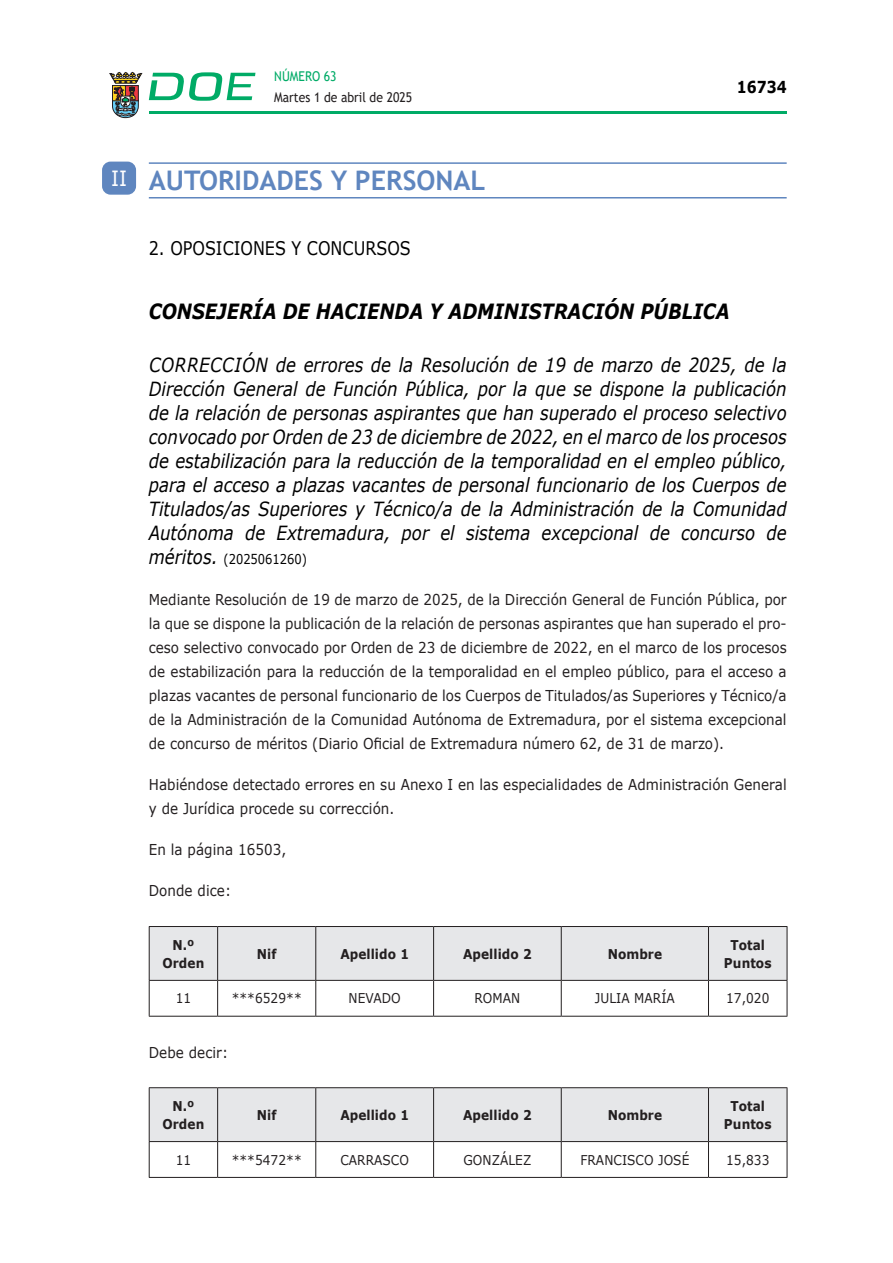
<style>
.page{position:relative;width:893px;height:1263px;background:#fff}
.page>*{position:absolute;margin:0;border:0;box-sizing:border-box;transform-origin:0 0}
.AUTORIDADES_Y_PERSONAL{font:700 27px "Trebuchet MS";color:#5f86bf}
.ORGANISMO{font:italic 700 21px "Verdana";color:#000;scale:.85 1}
.SUM_AUTORIDADES_Y_PERSONAL_2{font:21px "Verdana";color:#fff;scale:.9 1}
.SUBORGANISMO{font:italic 19.5px/24px "Verdana";color:#000;text-align:justify;scale:.85 1}
.SUBSECCION{font:18.75px "Verdana";color:#000;scale:.85 1}
.t1{font:700 16.5px "Verdana";color:#000;scale:.85 1}
.CUERPO_DE_TEXTO{font:15px/24px "Verdana";letter-spacing:.005em;color:#231f20;text-align:justify;scale:.9 1}
.TABLATITULO{font:700 13.5px/18px "Verdana";letter-spacing:.005em;color:#231f20;text-align:center;scale:.9 1}
.CUERPO_DE_TEXTO_TABLAS{font:13.5px "Verdana";letter-spacing:.005em;color:#231f20;scale:.9 1}
.t2{font:13.5px "Trebuchet MS";color:#231f20;scale:.9 1}
.SUBORGANISMO-2{font:13.5px "Verdana";color:#000;scale:.85 1}
.t3{font:13.5px "Trebuchet MS";color:#00ab67;scale:.9 1}
.s1{font-style:italic;font-size:19.5px}
</style>
<div class="page">
<hr style="left:149px;top:111px;width:638px;height:3px;background:#00ab66">
<svg style="left:109px;top:72px;width:33px;height:46px"></svg>
<svg style="left:149px;top:72px;width:106px;height:29px"></svg>
<div style="left:102px;top:162px;width:34px;height:33px;background:#5f86bf;border-radius:9px"></div>
<hr style="left:149px;top:197px;width:638px;height:1px;background:#5f86bf">
<hr style="left:149px;top:162px;width:638px;height:2px;background:#5f86bf">
<div style="left:150px;top:927px;width:637px;height:53px;background:#e6e7e9"></div>
<hr style="left:149px;top:926px;width:69px;height:1px;background:#231f20">
<hr style="left:149px;top:927px;width:1px;height:53px;background:#231f20">
<hr style="left:218px;top:926px;width:98px;height:1px;background:#231f20">
<hr style="left:217px;top:927px;width:1px;height:53px;background:#231f20">
<hr style="left:316px;top:926px;width:118px;height:1px;background:#231f20">
<hr style="left:315px;top:927px;width:1px;height:53px;background:#231f20">
<hr style="left:434px;top:926px;width:127px;height:1px;background:#231f20">
<hr style="left:433px;top:927px;width:1px;height:53px;background:#231f20">
<hr style="left:561px;top:926px;width:147px;height:1px;background:#231f20">
<hr style="left:561px;top:927px;width:1px;height:53px;background:#231f20">
<hr style="left:708px;top:926px;width:79px;height:1px;background:#231f20">
<hr style="left:708px;top:927px;width:1px;height:53px;background:#231f20">
<hr style="left:787px;top:927px;width:1px;height:53px;background:#231f20">
<hr style="left:149px;top:980px;width:69px;height:1px;background:#231f20">
<hr style="left:149px;top:981px;width:1px;height:35px;background:#231f20">
<hr style="left:218px;top:980px;width:98px;height:1px;background:#231f20">
<hr style="left:217px;top:981px;width:1px;height:35px;background:#231f20">
<hr style="left:316px;top:980px;width:118px;height:1px;background:#231f20">
<hr style="left:315px;top:981px;width:1px;height:35px;background:#231f20">
<hr style="left:434px;top:980px;width:127px;height:1px;background:#231f20">
<hr style="left:433px;top:981px;width:1px;height:35px;background:#231f20">
<hr style="left:561px;top:980px;width:147px;height:1px;background:#231f20">
<hr style="left:561px;top:981px;width:1px;height:35px;background:#231f20">
<hr style="left:708px;top:980px;width:79px;height:1px;background:#231f20">
<hr style="left:708px;top:981px;width:1px;height:35px;background:#231f20">
<hr style="left:787px;top:981px;width:1px;height:35px;background:#231f20">
<hr style="left:149px;top:1016px;width:69px;height:1px;background:#231f20">
<hr style="left:218px;top:1016px;width:98px;height:1px;background:#231f20">
<hr style="left:316px;top:1016px;width:118px;height:1px;background:#231f20">
<hr style="left:434px;top:1016px;width:127px;height:1px;background:#231f20">
<hr style="left:561px;top:1016px;width:147px;height:1px;background:#231f20">
<hr style="left:708px;top:1016px;width:79px;height:1px;background:#231f20">
<div style="left:150px;top:1088px;width:637px;height:53px;background:#e6e7e9"></div>
<hr style="left:149px;top:1087px;width:69px;height:1px;background:#231f20">
<hr style="left:149px;top:1088px;width:1px;height:53px;background:#231f20">
<hr style="left:218px;top:1087px;width:98px;height:1px;background:#231f20">
<hr style="left:217px;top:1088px;width:1px;height:53px;background:#231f20">
<hr style="left:316px;top:1087px;width:118px;height:1px;background:#231f20">
<hr style="left:315px;top:1088px;width:1px;height:53px;background:#231f20">
<hr style="left:434px;top:1087px;width:127px;height:1px;background:#231f20">
<hr style="left:433px;top:1088px;width:1px;height:53px;background:#231f20">
<hr style="left:561px;top:1087px;width:147px;height:1px;background:#231f20">
<hr style="left:561px;top:1088px;width:1px;height:53px;background:#231f20">
<hr style="left:708px;top:1087px;width:79px;height:1px;background:#231f20">
<hr style="left:708px;top:1088px;width:1px;height:53px;background:#231f20">
<hr style="left:787px;top:1088px;width:1px;height:53px;background:#231f20">
<hr style="left:149px;top:1141px;width:69px;height:1px;background:#231f20">
<hr style="left:149px;top:1142px;width:1px;height:35px;background:#231f20">
<hr style="left:218px;top:1141px;width:98px;height:1px;background:#231f20">
<hr style="left:217px;top:1142px;width:1px;height:35px;background:#231f20">
<hr style="left:316px;top:1141px;width:118px;height:1px;background:#231f20">
<hr style="left:315px;top:1142px;width:1px;height:35px;background:#231f20">
<hr style="left:434px;top:1141px;width:127px;height:1px;background:#231f20">
<hr style="left:433px;top:1142px;width:1px;height:35px;background:#231f20">
<hr style="left:561px;top:1141px;width:147px;height:1px;background:#231f20">
<hr style="left:561px;top:1142px;width:1px;height:35px;background:#231f20">
<hr style="left:708px;top:1141px;width:79px;height:1px;background:#231f20">
<hr style="left:708px;top:1142px;width:1px;height:35px;background:#231f20">
<hr style="left:787px;top:1142px;width:1px;height:35px;background:#231f20">
<hr style="left:149px;top:1177px;width:69px;height:1px;background:#231f20">
<hr style="left:218px;top:1177px;width:98px;height:1px;background:#231f20">
<hr style="left:316px;top:1177px;width:118px;height:1px;background:#231f20">
<hr style="left:434px;top:1177px;width:127px;height:1px;background:#231f20">
<hr style="left:561px;top:1177px;width:147px;height:1px;background:#231f20">
<hr style="left:708px;top:1177px;width:79px;height:1px;background:#231f20">
<p class="t3" style="left:274px;top:67px;width:71px">NÚMERO 63</p>
<p class="t2" style="left:274px;top:88px;width:155px">Martes 1 de abril de 2025</p>
<p class="SUM_AUTORIDADES_Y_PERSONAL_2" style="left:111px;top:164px;width:19px">II</p>
<p class="AUTORIDADES_Y_PERSONAL" style="left:149px;top:164px;width:338px">AUTORIDADES Y PERSONAL</p>
<p class="SUBSECCION" style="left:149px;top:235px;width:310px">2. OPOSICIONES Y CONCURSOS</p>
<p class="t1" style="left:737px;top:75px;width:60px">16734</p>
<p class="ORGANISMO" style="left:149px;top:296px;width:685px">CONSEJERÍA DE HACIENDA Y ADMINISTRACIÓN PÚBLICA</p>
<p class="SUBORGANISMO" style="left:149px;top:353px;width:752px">CORRECCIÓN de errores de la Resolución de 19 de marzo de 2025, de la Dirección General de Función Pública, por la que se dispone la publicación de la relación de personas aspirantes que han superado el proceso selectivo convocado por Orden de 23 de diciembre de 2022, en el marco de los procesos de estabilización para la reducción de la temporalidad en el empleo público, para el acceso a plazas vacantes de personal funcionario de los Cuerpos de Titulados/as Superiores y Técnico/a de la Administración de la Comunidad Autónoma de Extremadura, por el sistema excepcional de concurso de</p>
<p class="SUBORGANISMO-2" style="left:149px;top:550px;width:188px"><span class="s1">méritos.</span> (2025061260)</p>
<p class="CUERPO_DE_TEXTO" style="left:149px;top:588px;width:710px">Mediante Resolución de 19 de marzo de 2025, de la Dirección General de Función Pública, por la que se dispone la publicación de la relación de personas aspirantes que han superado el pro&shy;ceso selectivo convocado por Orden de 23 de diciembre de 2022, en el marco de los procesos de estabilización para la reducción de la temporalidad en el empleo público, para el acceso a plazas vacantes de personal funcionario de los Cuerpos de Titulados/as Superiores y Técnico/a de la Administración de la Comunidad Autónoma de Extremadura, por el sistema excepcional de concurso de méritos (Diario Oficial de Extremadura número 62, de 31 de marzo).</p>
<p class="CUERPO_DE_TEXTO" style="left:149px;top:773px;width:710px">Habiéndose detectado errores en su Anexo I en las especialidades de Administración General y de Jurídica procede su corrección.</p>
<p class="CUERPO_DE_TEXTO" style="left:149px;top:838px;width:154px">En la página 16503,</p>
<p class="CUERPO_DE_TEXTO" style="left:149px;top:879px;width:93px">Donde dice:</p>
<p class="TABLATITULO" style="left:162px;top:935px;width:48px">N.º<br>Orden</p>
<p class="TABLATITULO" style="left:257px;top:944px;width:23px">Nif</p>
<p class="TABLATITULO" style="left:340px;top:944px;width:78px">Apellido 1</p>
<p class="TABLATITULO" style="left:463px;top:944px;width:78px">Apellido 2</p>
<p class="TABLATITULO" style="left:608px;top:944px;width:62px">Nombre</p>
<p class="TABLATITULO" style="left:724px;top:935px;width:54px">Total<br>Puntos</p>
<p class="CUERPO_DE_TEXTO_TABLAS" style="left:176px;top:989px;width:19px">11</p>
<p class="CUERPO_DE_TEXTO_TABLAS" style="left:232px;top:989px;width:79px">***6529**</p>
<p class="CUERPO_DE_TEXTO_TABLAS" style="left:349px;top:989px;width:60px">NEVADO</p>
<p class="CUERPO_DE_TEXTO_TABLAS" style="left:474px;top:989px;width:52px">ROMAN</p>
<p class="CUERPO_DE_TEXTO_TABLAS" style="left:595px;top:989px;width:90px">JULIA MARÍA</p>
<p class="CUERPO_DE_TEXTO_TABLAS" style="left:726px;top:989px;width:50px">17,020</p>
<p class="CUERPO_DE_TEXTO" style="left:149px;top:1040px;width:90px">Debe decir:</p>
<p class="TABLATITULO" style="left:162px;top:1096px;width:48px">N.º<br>Orden</p>
<p class="TABLATITULO" style="left:257px;top:1105px;width:23px">Nif</p>
<p class="TABLATITULO" style="left:340px;top:1105px;width:78px">Apellido 1</p>
<p class="TABLATITULO" style="left:463px;top:1105px;width:78px">Apellido 2</p>
<p class="TABLATITULO" style="left:608px;top:1105px;width:62px">Nombre</p>
<p class="TABLATITULO" style="left:724px;top:1096px;width:54px">Total<br>Puntos</p>
<p class="CUERPO_DE_TEXTO_TABLAS" style="left:176px;top:1150px;width:19px">11</p>
<p class="CUERPO_DE_TEXTO_TABLAS" style="left:232px;top:1150px;width:79px">***5472**</p>
<p class="CUERPO_DE_TEXTO_TABLAS" style="left:340px;top:1150px;width:78px">CARRASCO</p>
<p class="CUERPO_DE_TEXTO_TABLAS" style="left:463px;top:1150px;width:77px">GONZÁLEZ</p>
<p class="CUERPO_DE_TEXTO_TABLAS" style="left:580px;top:1150px;width:123px">FRANCISCO JOSÉ</p>
<p class="CUERPO_DE_TEXTO_TABLAS" style="left:726px;top:1150px;width:50px">15,833</p>
</div>
